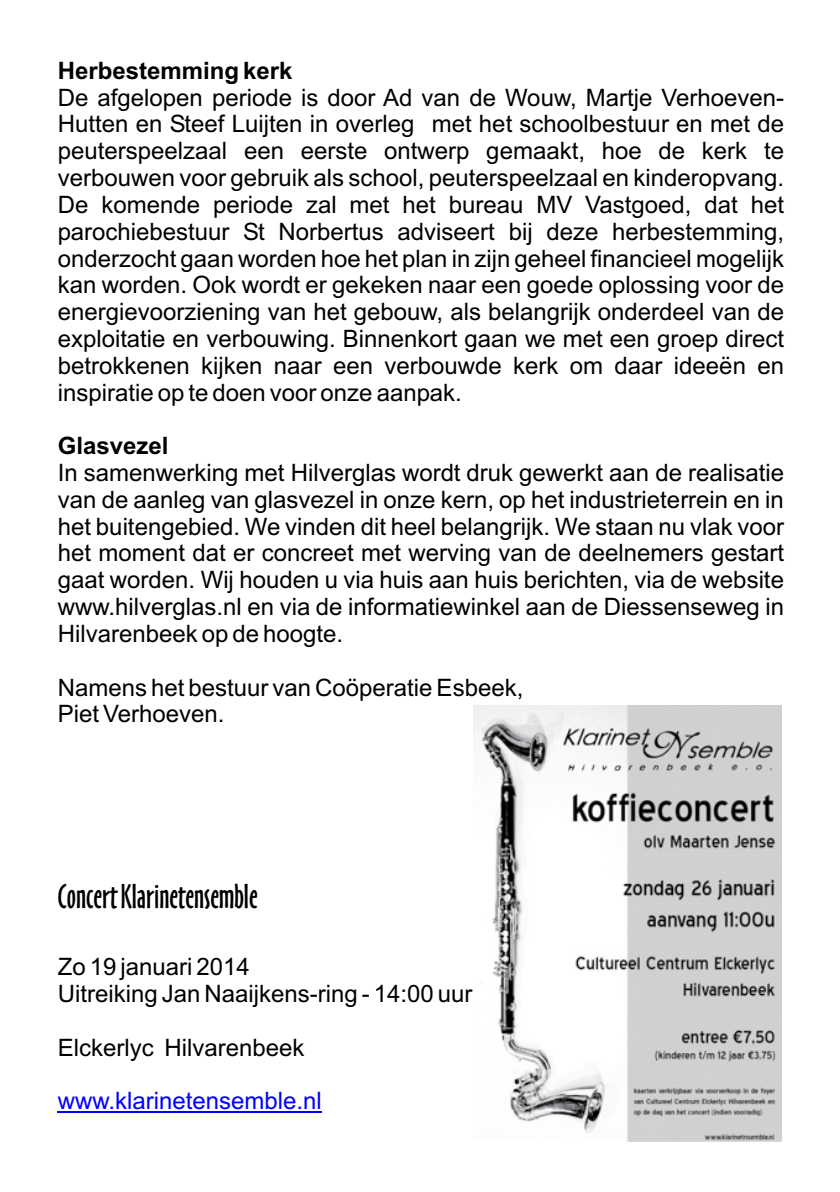
<style>
.page{position:relative;width:840px;height:1192px;background:#fff}
.page>*{position:absolute;margin:0;border:0;box-sizing:border-box;transform-origin:0 0}
.t1{font:32px "Oz Handicraft BT";color:#000}
.t2{font:24px/26.8px "Arial";color:#000;text-align:justify}
.t3{font:700 24px "Arial";color:#000}
.t4{font:24px "Arial";color:#00f}
</style>
<div class="page">
<hr style="left:58px;top:1111px;width:264px;height:2px;background:#00f">
<img style="left:474px;top:706px;width:307px;height:435px">
<p class="t3" style="left:58px;top:61px;width:236px">Herbestemming kerk</p>
<p class="t2" style="left:58px;top:86px;width:728px">De afgelopen periode is door Ad van de Wouw, Martje Verhoeven-Hutten en Steef Luijten in overleg met het schoolbestuur en met de peuterspeelzaal een eerste ontwerp gemaakt, hoe de kerk te verbouwen voor gebruik als school, peuterspeelzaal en kinderopvang.<br>De komende periode zal met het bureau MV Vastgoed, dat het parochiebestuur St Norbertus adviseert bij deze herbestemming, onderzocht gaan worden hoe het plan in zijn geheel financieel mogelijk kan worden. Ook wordt er gekeken naar een goede oplossing voor de energievoorziening van het gebouw, als belangrijk onderdeel van de exploitatie en verbouwing. Binnenkort gaan we met een groep direct betrokkenen kijken naar een verbouwde kerk om daar ideeën en inspiratie op te doen voor onze aanpak.</p>
<p class="t3" style="left:58px;top:437px;width:112px">Glasvezel</p>
<p class="t2" style="left:58px;top:461px;width:728px">In samenwerking met Hilverglas wordt druk gewerkt aan de realisatie van de aanleg van glasvezel in onze kern, op het industrieterrein en in het buitengebied. We vinden dit heel belangrijk. We staan nu vlak voor het moment dat er concreet met werving van de deelnemers gestart gaat worden. Wij houden u via huis aan huis berichten, via de website www.hilverglas.nl en via de informatiewinkel aan de Diessenseweg in Hilvarenbeek op de hoogte.</p>
<p class="t2" style="left:58px;top:676px;width:467px">Namens het bestuur van Coöperatie Esbeek,<br>Piet Verhoeven.</p>
<h1 class="t1" style="left:58px;top:884px;width:201px">Concert Klarinetensemble</h1>
<p class="t2" style="left:58px;top:956px;width:416px">Zo 19 januari 2014<br>Uitreiking Jan Naaijkens-ring - 14:00 uur</p>
<p class="t2" style="left:58px;top:1036px;width:248px">Elckerlyc Hilvarenbeek</p>
<p class="t4" style="left:58px;top:1092px;width:266px">www.klarinetensemble.nl</p>
</div>
